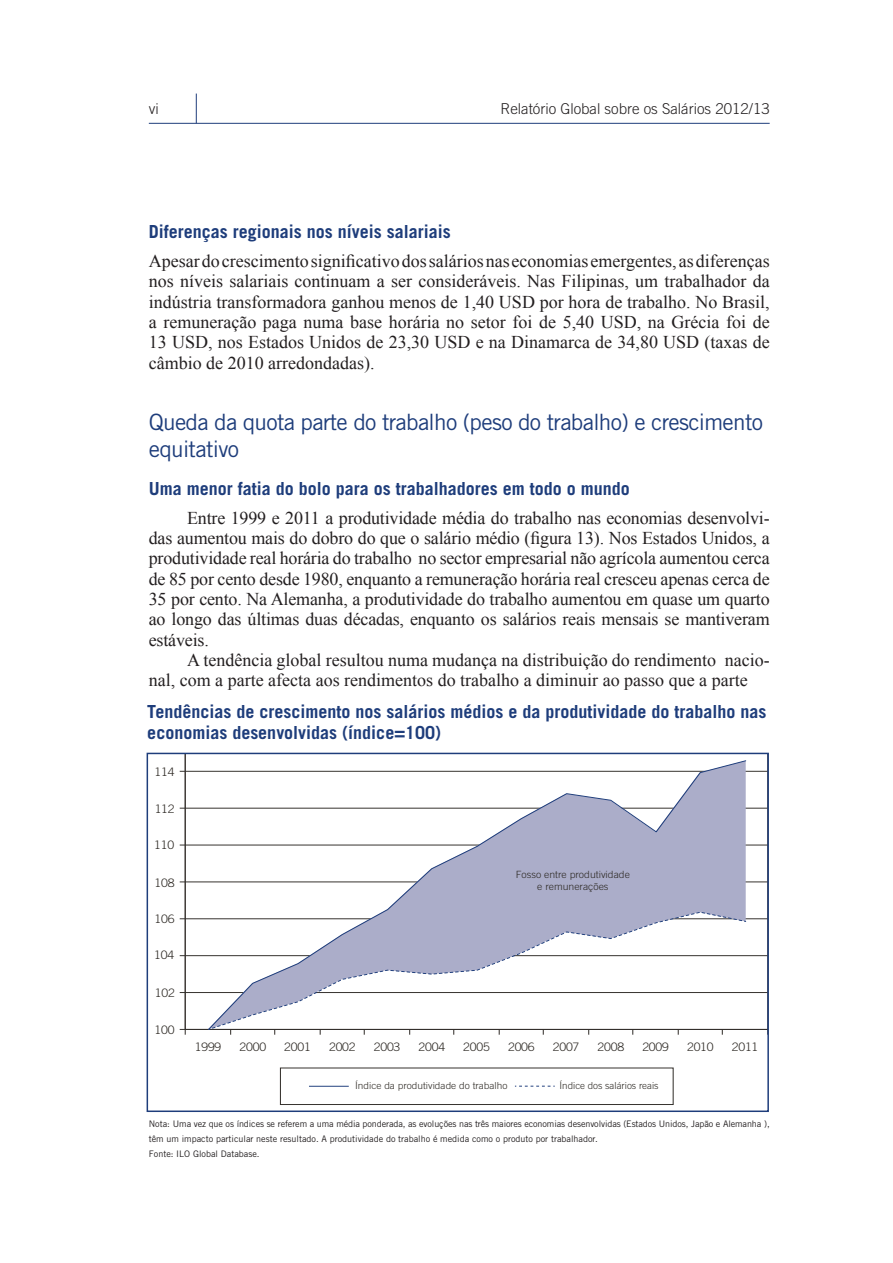
<style>
.page{position:relative;width:893px;height:1263px;background:#fff}
.page>*{position:absolute;margin:0;border:0;box-sizing:border-box;transform-origin:0 0}
.t1{font:22.5px/27px "Trade Gothic LT Std";letter-spacing:-.03em;color:#1e3d7b}
.t2{font:18px/20.2px "Times New Roman";color:#231f20;text-align:justify}
.t3{font:700 18px/21.6px "Trade Gothic LT Std";color:#1e3d7b}
.t4{font:300 15px "Trade Gothic LT Std";color:#231f20}
.t5{font:300 11.7px "Trade Gothic LT Std";letter-spacing:-.015em;color:#2c2823;scale:1.05 1}
.t6{font:300 9.9px/12px "Trade Gothic LT Std";color:#2c2823;text-align:center;scale:1.05 1}
.t7{font:300 9.6px "Trade Gothic LT Std";color:#2c2823;scale:1.05 1}
.t8{font:300 9.6px "Trade Gothic LT Std";color:#2c2823}
.t9{font:9px/15px "Trade Gothic LT Std";color:#231f20}
</style>
<div class="page">
<hr style="left:149px;top:123px;width:621px;height:1px;background:#1e3d7b">
<svg style="left:196px;top:94px;width:1px;height:29px"></svg>
<hr style="left:185px;top:771px;width:583px;height:1px;background:#322e2a">
<hr style="left:185px;top:808px;width:583px;height:1px;background:#322e2a">
<hr style="left:185px;top:845px;width:583px;height:1px;background:#322e2a">
<hr style="left:185px;top:882px;width:583px;height:1px;background:#322e2a">
<hr style="left:185px;top:918px;width:583px;height:1px;background:#322e2a">
<hr style="left:185px;top:955px;width:583px;height:1px;background:#322e2a">
<hr style="left:185px;top:992px;width:583px;height:1px;background:#322e2a">
<hr style="left:185px;top:753px;width:1px;height:276px;background:#37322e">
<hr style="left:185px;top:1029px;width:583px;height:1px;background:#322e2a">
<svg style="left:180px;top:1029px;width:6px;height:6px"></svg>
<hr style="left:309px;top:1086px;width:40px;height:1px;background:#1e3d7b">
<svg style="left:515px;top:1086px;width:40px;height:1px"></svg>
<svg style="left:207px;top:760px;width:540px;height:271px"></svg>
<svg style="left:211px;top:911px;width:533px;height:118px"></svg>
<div style="left:147px;top:753px;width:622px;height:359px;border:2px solid #1e3d7b"></div>
<p class="t4" style="left:149px;top:100px;width:11px">vi</p>
<p class="t4" style="left:500px;top:100px;width:271px">Relatório Global sobre os Salários 2012/13</p>
<p class="t3" style="left:149px;top:221px;width:303px">Diferenças regionais nos níveis salariais</p>
<p class="t2" style="left:149px;top:251px;width:622px">Apesar do crescimento significativo dos salários nas economias emergentes, as diferenças nos níveis salariais continuam a ser consideráveis. Nas Filipinas, um trabalhador da indústria transformadora ganhou menos de 1,40 USD por hora de trabalho. No Brasil, a remuneração paga numa base horária no setor foi de 5,40 USD, na Grécia foi de 13 USD, nos Estados Unidos de 23,30 USD e na Dinamarca de 34,80 USD (taxas de câmbio de 2010 arredondadas).</p>
<p class="t1" style="left:149px;top:408px;width:616px">Queda da quota parte do trabalho (peso do trabalho) e crescimento equitativo</p>
<p class="t3" style="left:149px;top:478px;width:483px">Uma menor fatia do bolo para os trabalhadores em todo o mundo</p>
<p class="t2" style="left:149px;top:507px;width:622px;text-indent:38px">Entre 1999 e 2011 a produtividade média do trabalho nas economias desenvolvi&shy;das aumentou mais do dobro do que o salário médio (figura 13). Nos Estados Unidos, a produtividade real horária do trabalho no sector empresarial não agrícola aumentou cerca de 85 por cento desde 1980, enquanto a remuneração horária real cresceu apenas cerca de 35 por cento. Na Alemanha, a produtividade do trabalho aumentou em quase um quarto ao longo das últimas duas décadas, enquanto os salários reais mensais se mantiveram estáveis.</p>
<p class="t2" style="left:149px;top:649px;width:622px;text-indent:38px">A tendência global resultou numa mudança na distribuição do rendimento nacio&shy;nal, com a parte afecta aos rendimentos do trabalho a diminuir ao passo que a parte</p>
<p class="t3" style="left:147px;top:700px;width:621px">Tendências de crescimento nos salários médios e da produtividade do trabalho nas economias desenvolvidas (índice=100)</p>
<p class="t5" style="left:155px;top:765px;width:21px">114</p>
<p class="t5" style="left:155px;top:801px;width:21px">112</p>
<p class="t5" style="left:154px;top:838px;width:21px">110</p>
<p class="t5" style="left:155px;top:875px;width:21px">108</p>
<p class="t5" style="left:155px;top:912px;width:21px">106</p>
<p class="t5" style="left:154px;top:948px;width:21px">104</p>
<p class="t5" style="left:155px;top:986px;width:21px">102</p>
<p class="t5" style="left:155px;top:1023px;width:21px">100</p>
<p class="t6" style="left:516px;top:868px;width:110px">Fosso entre produtividade e remunerações</p>
<p class="t5" style="left:195px;top:1040px;width:27px">1999</p>
<p class="t5" style="left:240px;top:1040px;width:27px">2000</p>
<p class="t5" style="left:284px;top:1040px;width:27px">2001</p>
<p class="t5" style="left:329px;top:1040px;width:27px">2002</p>
<p class="t5" style="left:374px;top:1040px;width:27px">2003</p>
<p class="t5" style="left:419px;top:1040px;width:27px">2004</p>
<p class="t5" style="left:463px;top:1040px;width:27px">2005</p>
<p class="t5" style="left:508px;top:1040px;width:27px">2006</p>
<p class="t5" style="left:553px;top:1040px;width:27px">2007</p>
<p class="t5" style="left:598px;top:1040px;width:27px">2008</p>
<p class="t5" style="left:642px;top:1040px;width:27px">2009</p>
<p class="t5" style="left:687px;top:1040px;width:27px">2010</p>
<p class="t5" style="left:732px;top:1040px;width:27px">2011</p>
<p class="t7" style="left:355px;top:1079px;width:147px">Índice da produtividade do trabalho</p>
<p class="t8" style="left:559px;top:1079px;width:101px">Índice dos salários reais</p>
<p class="t9" style="left:149px;top:1116px;width:622px">Nota: Uma vez que os índices se referem a uma média ponderada, as evoluções nas três maiores economias desenvolvidas (Estados Unidos, Japão e Alemanha ), têm um impacto particular neste resultado. A produtividade do trabalho é medida como o produto por trabalhador.<br>Fonte: ILO Global Database.</p>
</div>
